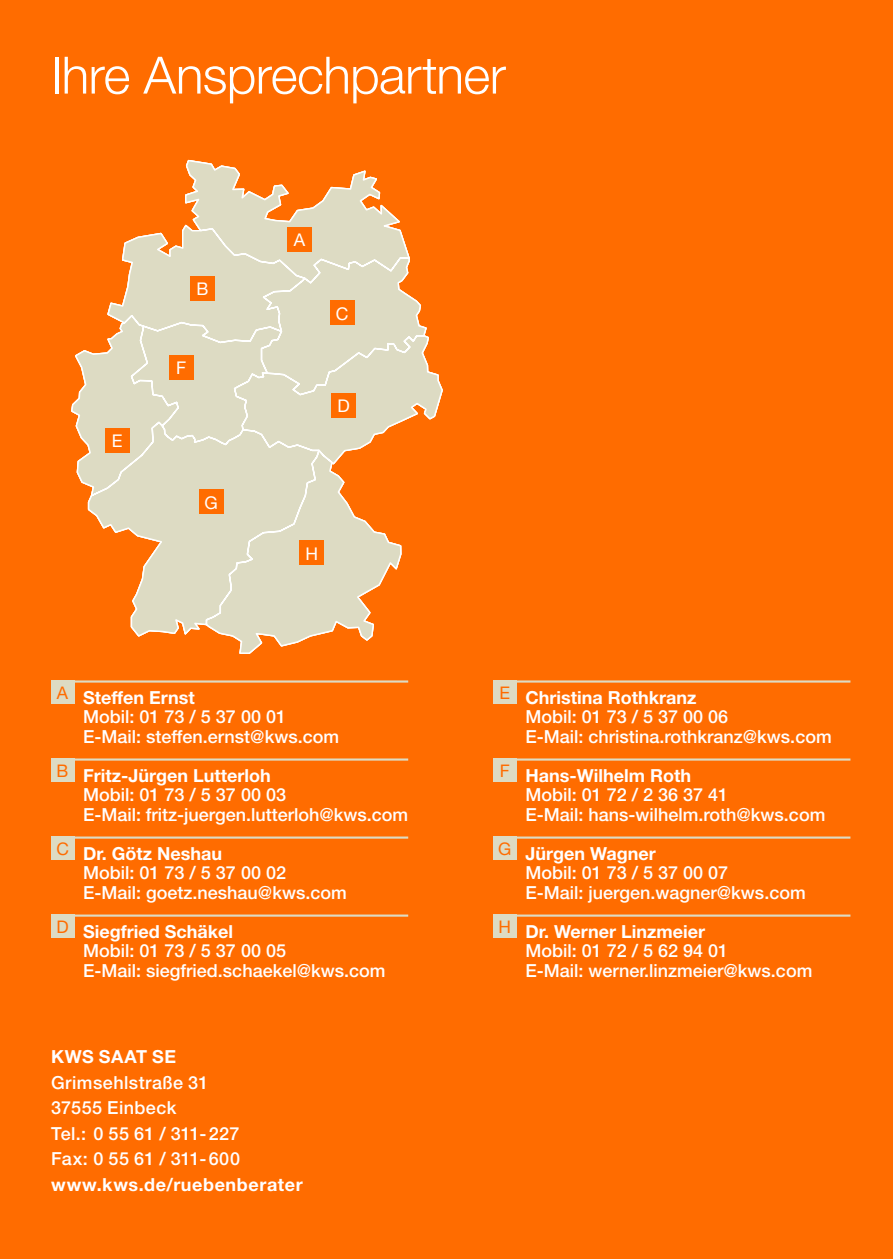
<style>
.page{position:relative;width:893px;height:1259px;background:#ff6c00}
.page>*{position:absolute;margin:0;border:0;box-sizing:border-box;transform-origin:0 0}
.t1{font:300 51.6px "Helvetica Neue LT Std";letter-spacing:-.015em;color:#fff}
.t2{font:500 18px/19.5px "Helvetica Neue";color:#fff}
.t3{font:500 18px/25.5px "Helvetica Neue LT Std";letter-spacing:.025em;color:#fff}
.t4{font:700 18px "Helvetica Neue LT Std";letter-spacing:.03em;color:#fff}
.t5{font:17.7px "Helvetica Neue";color:#fff}
.s1{font-weight:700}
</style>
<div class="page">
<hr style="left:51px;top:680px;width:357px;height:2px;background:#dddbc3">
<hr style="left:51px;top:758px;width:357px;height:2px;background:#dddbc3">
<hr style="left:51px;top:836px;width:357px;height:2px;background:#dddbc3">
<hr style="left:51px;top:914px;width:357px;height:2px;background:#dddbc3">
<div style="left:51px;top:680px;width:23px;height:23px;background:#dddbc3"></div>
<div style="left:51px;top:758px;width:23px;height:23px;background:#dddbc3"></div>
<div style="left:51px;top:836px;width:23px;height:23px;background:#dddbc3"></div>
<div style="left:51px;top:914px;width:23px;height:23px;background:#dddbc3"></div>
<hr style="left:493px;top:680px;width:357px;height:2px;background:#dddbc3">
<hr style="left:493px;top:758px;width:357px;height:2px;background:#dddbc3">
<hr style="left:493px;top:836px;width:357px;height:2px;background:#dddbc3">
<hr style="left:493px;top:914px;width:357px;height:2px;background:#dddbc3">
<div style="left:493px;top:680px;width:23px;height:23px;background:#dddbc3"></div>
<div style="left:493px;top:758px;width:23px;height:23px;background:#dddbc3"></div>
<div style="left:493px;top:836px;width:23px;height:23px;background:#dddbc3"></div>
<div style="left:493px;top:914px;width:23px;height:23px;background:#dddbc3"></div>
<svg style="left:71px;top:159px;width:372px;height:495px"></svg>
<div style="left:287px;top:227px;width:25px;height:25px;background:#ff6c00"></div>
<div style="left:190px;top:276px;width:24px;height:24px;background:#ff6c00"></div>
<div style="left:169px;top:355px;width:24px;height:24px;background:#ff6c00"></div>
<div style="left:105px;top:428px;width:24px;height:24px;background:#ff6c00"></div>
<div style="left:199px;top:490px;width:24px;height:24px;background:#ff6c00"></div>
<div style="left:300px;top:541px;width:24px;height:24px;background:#ff6c00"></div>
<div style="left:331px;top:393px;width:25px;height:24px;background:#ff6c00"></div>
<div style="left:330px;top:300px;width:24px;height:25px;background:#ff6c00"></div>
<h1 class="t1" style="left:51px;top:44px;width:456px">Ihre Ansprechpartner</h1>
<p class="t5" style="left:112px;top:430px;width:12px">E</p>
<p class="t5" style="left:196px;top:278px;width:14px">B</p>
<p class="t5" style="left:176px;top:357px;width:12px">F</p>
<p class="t5" style="left:205px;top:492px;width:15px">G</p>
<p class="t5" style="left:294px;top:230px;width:13px">A</p>
<p class="t5" style="left:336px;top:303px;width:14px">C</p>
<p class="t5" style="left:337px;top:395px;width:14px">D</p>
<p class="t5" style="left:305px;top:543px;width:14px">H</p>
<p class="t2" style="left:83px;top:687px;width:257px;text-indent:-26px"><sup>A</sup> <span class="s1">Steffen Ernst<br></span>Mobil: 01 73 / 5 37 00 01<br>E-Mail: steffen.ernst@kws.com</p>
<p class="t2" style="left:83px;top:765px;width:326px;text-indent:-27px"><sup>B</sup> <span class="s1">Fritz-Jürgen Lutterloh<br></span>Mobil: 01 73 / 5 37 00 03<br>E-Mail: fritz-juergen.lutterloh@kws.com</p>
<p class="t2" style="left:83px;top:843px;width:265px;text-indent:-27px"><sup>C</sup> <span class="s1">Dr. Götz Neshau<br></span>Mobil: 01 73 / 5 37 00 02<br>E-Mail: goetz.neshau@kws.com</p>
<p class="t2" style="left:83px;top:921px;width:304px;text-indent:-27px"><sup>D</sup> <span class="s1">Siegfried Schäkel<br></span>Mobil: 01 73 / 5 37 00 05<br>E-Mail: siegfried.schaekel@kws.com</p>
<p class="t4" style="left:51px;top:1045px;width:127px">KWS SAAT SE</p>
<p class="t3" style="left:51px;top:1069px;width:190px">Grimsehlstraße 31<br>37555 Einbeck<br>Tel.: 0 55 61 / 311-227<br>Fax: 0 55 61 / 311-600</p>
<p class="t4" style="left:51px;top:1173px;width:253px">www.kws.de/ruebenberater</p>
<p class="t2" style="left:525px;top:687px;width:308px;text-indent:-26px"><sup>E</sup> <span class="s1">Christina Rothkranz<br></span>Mobil: 01 73 / 5 37 00 06<br>E-Mail: christina.rothkranz@kws.com</p>
<p class="t2" style="left:525px;top:765px;width:301px;text-indent:-26px"><sup>F</sup> <span class="s1">Hans-Wilhelm Roth<br></span>Mobil: 01 72 / 2 36 37 41<br>E-Mail: hans-wilhelm.roth@kws.com</p>
<p class="t2" style="left:525px;top:843px;width:282px;text-indent:-27px"><sup>G</sup> <span class="s1">Jürgen Wagner<br></span>Mobil: 01 73 / 5 37 00 07<br>E-Mail: juergen.wagner@kws.com</p>
<p class="t2" style="left:525px;top:921px;width:288px;text-indent:-27px"><sup>H</sup> <span class="s1">Dr. Werner Linzmeier<br></span>Mobil: 01 72 / 5 62 94 01<br>E-Mail: werner.linzmeier@kws.com</p>
</div>
